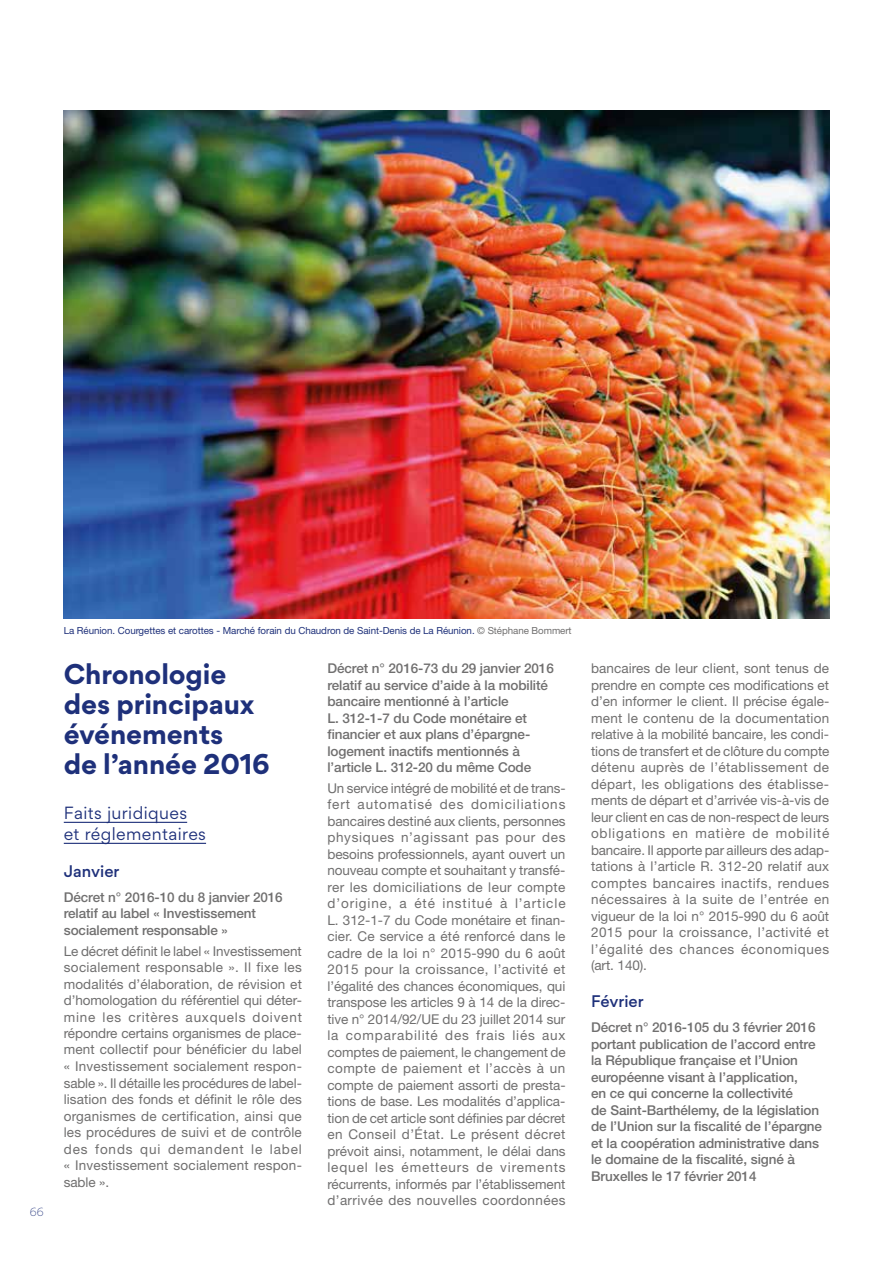
<style>
.page{position:relative;width:893px;height:1263px;background:#fff}
.page>*{position:absolute;margin:0;border:0;box-sizing:border-box;transform-origin:0 0}
.t1{font:700 25.5px/30px "Gordita";letter-spacing:-.005em;color:#1e307a}
.t2{font:15.75px/21px "Gordita";letter-spacing:.025em;color:#1e307a}
.t3{font:500 15px "Gordita";color:#1e307a}
.t4{font:13.5px/16.5px "Helvetica Neue LT Std";letter-spacing:.03em;color:#706f6f;text-align:justify}
.t5{font:500 13.5px/16.5px "Helvetica Neue LT Std";letter-spacing:-.005em;color:#706f6f}
.t6{font:300 10.5px "Gordita";color:#1e307a}
.t7{font:9.75px "Helvetica Neue LT Std";letter-spacing:-.005em;color:#1e307a}
.s1{color:#706f6f}
</style>
<div class="page">
<hr style="left:64px;top:822px;width:123px;height:1px;background:#1e307a">
<hr style="left:64px;top:843px;width:142px;height:1px;background:#1e307a">
<img style="left:64px;top:111px;width:765px;height:507px">
<p class="t6" style="left:30px;top:1204px;width:15px">66</p>
<p class="t7" style="left:64px;top:624px;width:509px">La Réunion. Courgettes et carottes - Marché forain du Chaudron de Saint-Denis de La Réunion. <span class="s1">© Stéphane Bommert</span></p>
<h1 class="t1" style="left:64px;top:659px;width:208px">Chronologie des principaux événements<br>de l’année 2016</h1>
<p class="t2" style="left:64px;top:802px;width:144px">Faits juridiques et réglementaires</p>
<p class="t3" style="left:64px;top:860px;width:57px">Janvier</p>
<p class="t5" style="left:64px;top:888px;width:221px">Décret n° 2016-10 du 8 janvier 2016 relatif au label « Investissement socialement responsable »</p>
<p class="t4" style="left:64px;top:942px;width:240px">Le décret définit le label « Investissement socialement responsable ». Il fixe les modalités d’élaboration, de révision et d’homologation du référentiel qui déter&shy;mine les critères auxquels doivent répondre certains organismes de place&shy;ment collectif pour bénéficier du label « Investissement socialement respon&shy;sable ». Il détaille les procédures de label&shy;lisation des fonds et définit le rôle des organismes de certification, ainsi que les procédures de suivi et de contrôle des fonds qui demandent le label « Investissement socialement respon&shy;sable ».</p>
<p class="t5" style="left:327px;top:660px;width:228px">Décret n° 2016-73 du 29 janvier 2016 relatif au service d’aide à la mobilité bancaire mentionné à l’article<br>L. 312-1-7 du Code monétaire et financier et aux plans d’épargne&shy;logement inactifs mentionnés à l’article L. 312-20 du même Code</p>
<p class="t4" style="left:327px;top:779px;width:240px">Un service intégré de mobilité et de trans&shy;fert automatisé des domiciliations bancaires destiné aux clients, personnes physiques n’agissant pas pour des besoins professionnels, ayant ouvert un nouveau compte et souhaitant y transfé&shy;rer les domiciliations de leur compte d’origine, a été institué à l’article L. 312-1-7 du Code monétaire et finan&shy;cier. Ce service a été renforcé dans le cadre de la loi n° 2015-990 du 6 août 2015 pour la croissance, l’activité et l’égalité des chances économiques, qui transpose les articles 9 à 14 de la direc&shy;tive n° 2014/92/UE du 23 juillet 2014 sur la comparabilité des frais liés aux comptes de paiement, le changement de compte de paiement et l’accès à un compte de paiement assorti de presta&shy;tions de base. Les modalités d’applica&shy;tion de cet article sont définies par décret en Conseil d’État. Le présent décret prévoit ainsi, notamment, le délai dans lequel les émetteurs de virements récurrents, informés par l’établissement d’arrivée des nouvelles coordonnées</p>
<p class="t4" style="left:591px;top:660px;width:240px">bancaires de leur client, sont tenus de prendre en compte ces modifications et d’en informer le client. Il précise égale&shy;ment le contenu de la documentation relative à la mobilité bancaire, les condi&shy;tions de transfert et de clôture du compte détenu auprès de l’établissement de départ, les obligations des établisse&shy;ments de départ et d’arrivée vis-à-vis de leur client en cas de non-respect de leurs obligations en matière de mobilité bancaire. Il apporte par ailleurs des adap&shy;tations à l’article R. 312-20 relatif aux comptes bancaires inactifs, rendues nécessaires à la suite de l’entrée en vigueur de la loi n° 2015-990 du 6 août 2015 pour la croissance, l’activité et l’égalité des chances économiques (art. 140).</p>
<p class="t3" style="left:591px;top:990px;width:54px">Février</p>
<p class="t5" style="left:591px;top:1019px;width:233px">Décret n° 2016-105 du 3 février 2016 portant publication de l’accord entre la République française et l’Union européenne visant à l’application,<br>en ce qui concerne la collectivité<br>de Saint-Barthélemy, de la législation de l’Union sur la fiscalité de l’épargne et la coopération administrative dans le domaine de la fiscalité, signé à Bruxelles le 17 février 2014</p>
</div>
